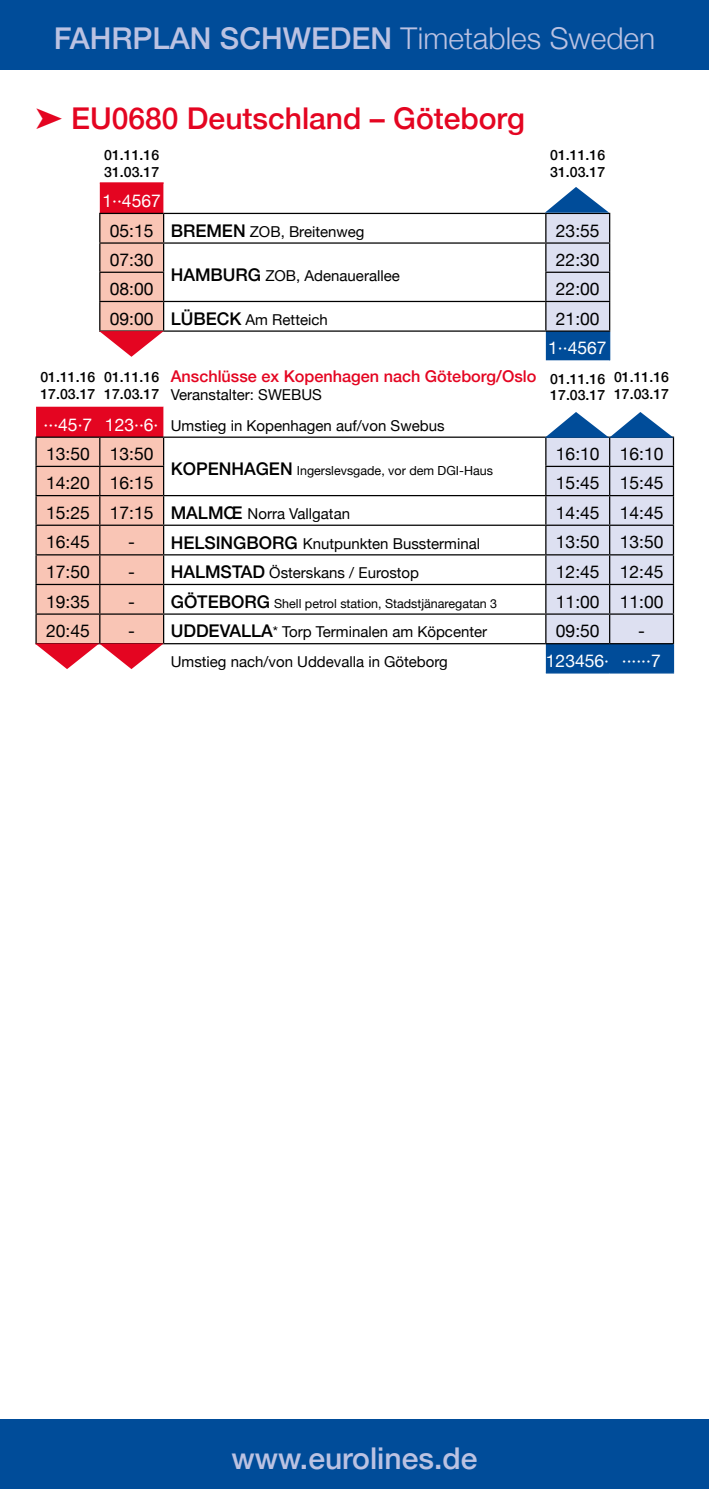
<style>
.page{position:relative;width:709px;height:1489px;background:#fff}
.page>*{position:absolute;margin:0;border:0;box-sizing:border-box;transform-origin:0 0}
.t1{font:500 30px "Helvetica Neue";color:#bbc2e2}
.t2{font:500 30px "Helvetica Neue";color:#e40521}
.t3{font:17.5px "Helvetica Neue";color:#000}
.t4{font:17.5px "Helvetica Neue";color:#fff}
.t5{font:500 16.25px "Helvetica Neue";color:#e40521}
.t6{font:15px "Helvetica Neue";color:#000}
.t7{font:500 14px/17px "Helvetica Neue";color:#000}
.t8{font:12.5px "Helvetica Neue";color:#000}
.s1{font-weight:300}
.s2{font-size:17.5px}
.s3{font-weight:500;font-size:17.5px}
.s4{font-size:17.5px;color:#fff}
</style>
<div class="page">
<div style="left:0;top:1419px;width:709px;height:69px;background:#004c99"></div>
<div style="left:0;top:0;width:709px;height:69px;background:#004c99"></div>
<svg style="left:164px;top:212px;width:382px;height:461px"></svg>
<hr style="left:100px;top:182px;width:64px;height:1px;background:#e40521">
<hr style="left:164px;top:436px;width:382px;height:2px;background:#000">
<hr style="left:164px;top:524px;width:382px;height:2px;background:#000">
<hr style="left:164px;top:554px;width:382px;height:1px;background:#000">
<hr style="left:164px;top:584px;width:382px;height:1px;background:#000">
<hr style="left:164px;top:613px;width:382px;height:1px;background:#000">
<hr style="left:164px;top:643px;width:382px;height:1px;background:#000">
<hr style="left:546px;top:672px;width:63px;height:1px;background:#004c99">
<hr style="left:609px;top:672px;width:65px;height:1px;background:#004c99">
<hr style="left:164px;top:495px;width:382px;height:1px;background:#000">
<hr style="left:164px;top:213px;width:382px;height:1px;background:#000">
<hr style="left:164px;top:242px;width:382px;height:2px;background:#000">
<hr style="left:164px;top:301px;width:382px;height:1px;background:#000">
<hr style="left:164px;top:330px;width:382px;height:2px;background:#000">
<svg style="left:35px;top:183px;width:129px;height:486px"></svg>
<svg style="left:545px;top:187px;width:65px;height:173px;background:#9fb2cf"></svg>
<svg style="left:545px;top:412px;width:129px;height:260px;background:#b0bed6"></svg>
<h1 class="t1" style="left:54px;top:14px;width:603px">FAHRPLAN SCHWEDEN <span class="s1">Timetables Sweden</span></h1>
<h1 class="t2" style="left:35px;top:94px;width:491px">➤ EU0680 Deutschland – Göteborg</h1>
<p class="t7" style="left:104px;top:145px;width:56px">01.11.16<br>31.03.17</p>
<p class="t7" style="left:550px;top:145px;width:56px">01.11.16<br>31.03.17</p>
<p class="t4" style="left:102px;top:188px;width:60px">1··4567</p>
<p class="t6" style="left:110px;top:220px;width:256px"><span class="s2">05:15</span> <span class="s3">BREMEN</span> ZOB, Breitenweg</p>
<p class="t3" style="left:556px;top:218px;width:45px">23:55</p>
<p class="t3" style="left:110px;top:247px;width:45px">07:30</p>
<p class="t6" style="left:171px;top:264px;width:231px"><span class="s3">HAMBURG</span> ZOB, Adenauerallee</p>
<p class="t3" style="left:556px;top:247px;width:45px">22:30</p>
<p class="t3" style="left:110px;top:276px;width:45px">08:00</p>
<p class="t3" style="left:556px;top:276px;width:45px">22:00</p>
<p class="t6" style="left:110px;top:308px;width:219px"><span class="s2">09:00</span> <span class="s3">LÜBECK</span> Am Retteich</p>
<p class="t3" style="left:556px;top:306px;width:45px">21:00</p>
<p class="t4" style="left:548px;top:335px;width:60px">1··4567</p>
<p class="t7" style="left:40px;top:367px;width:56px">01.11.16<br>17.03.17</p>
<p class="t7" style="left:104px;top:367px;width:56px">01.11.16<br>17.03.17</p>
<p class="t5" style="left:171px;top:363px;width:367px">Anschlüsse ex Kopenhagen nach Göteborg/Oslo</p>
<p class="t6" style="left:171px;top:384px;width:153px">Veranstalter: SWEBUS</p>
<p class="t7" style="left:550px;top:369px;width:56px">01.11.16<br>17.03.17</p>
<p class="t7" style="left:614px;top:367px;width:56px">01.11.16<br>17.03.17</p>
<p class="t6" style="left:44px;top:415px;width:402px"><span class="s4">···45·7 123··6·</span> Umstieg in Kopenhagen auf/von Swebus</p>
<p class="t3" style="left:46px;top:441px;width:109px">13:50 13:50</p>
<p class="t8" style="left:171px;top:461px;width:324px"><span class="s3">KOPENHAGEN</span> Ingerslevsgade, vor dem DGI-Haus</p>
<p class="t3" style="left:556px;top:441px;width:109px">16:10 16:10</p>
<p class="t3" style="left:46px;top:470px;width:109px">14:20 16:15</p>
<p class="t3" style="left:556px;top:470px;width:109px">15:45 15:45</p>
<p class="t6" style="left:46px;top:503px;width:305px"><span class="s2">15:25 17:15</span> <span class="s3">MALMŒ</span> Norra Vallgatan</p>
<p class="t3" style="left:556px;top:500px;width:109px">14:45 14:45</p>
<p class="t3" style="left:46px;top:529px;width:45px">16:45</p>
<p class="t6" style="left:128px;top:532px;width:353px"><span class="s2">-</span> <span class="s3">HELSINGBORG</span> Knutpunkten Bussterminal</p>
<p class="t3" style="left:556px;top:529px;width:109px">13:50 13:50</p>
<p class="t3" style="left:46px;top:559px;width:45px">17:50</p>
<p class="t6" style="left:128px;top:562px;width:292px"><span class="s2">-</span> <span class="s3">HALMSTAD</span> Österskans / Eurostop</p>
<p class="t3" style="left:556px;top:559px;width:109px">12:45 12:45</p>
<p class="t3" style="left:46px;top:588px;width:45px">19:35</p>
<p class="t8" style="left:128px;top:594px;width:370px"><span class="s2">-</span> <span class="s3">GÖTEBORG</span> Shell petrol station, Stadstjänaregatan 3</p>
<p class="t3" style="left:556px;top:588px;width:109px">11:00 11:00</p>
<p class="t3" style="left:46px;top:618px;width:45px">20:45</p>
<p class="t6" style="left:128px;top:621px;width:360px"><span class="s2">-</span> <span class="s3">UDDEVALLA</span>* Torp Terminalen am Köpcenter</p>
<p class="t3" style="left:556px;top:618px;width:45px">09:50</p>
<p class="t3" style="left:638px;top:618px;width:8px">-</p>
<p class="t6" style="left:171px;top:650px;width:278px">Umstieg nach/von Uddevalla in Göteborg</p>
<p class="t4" style="left:546px;top:647px;width:116px">123456· ······7</p>
<h1 class="t1" style="left:231px;top:1433px;width:247px">www.eurolines.de</h1>
</div>
